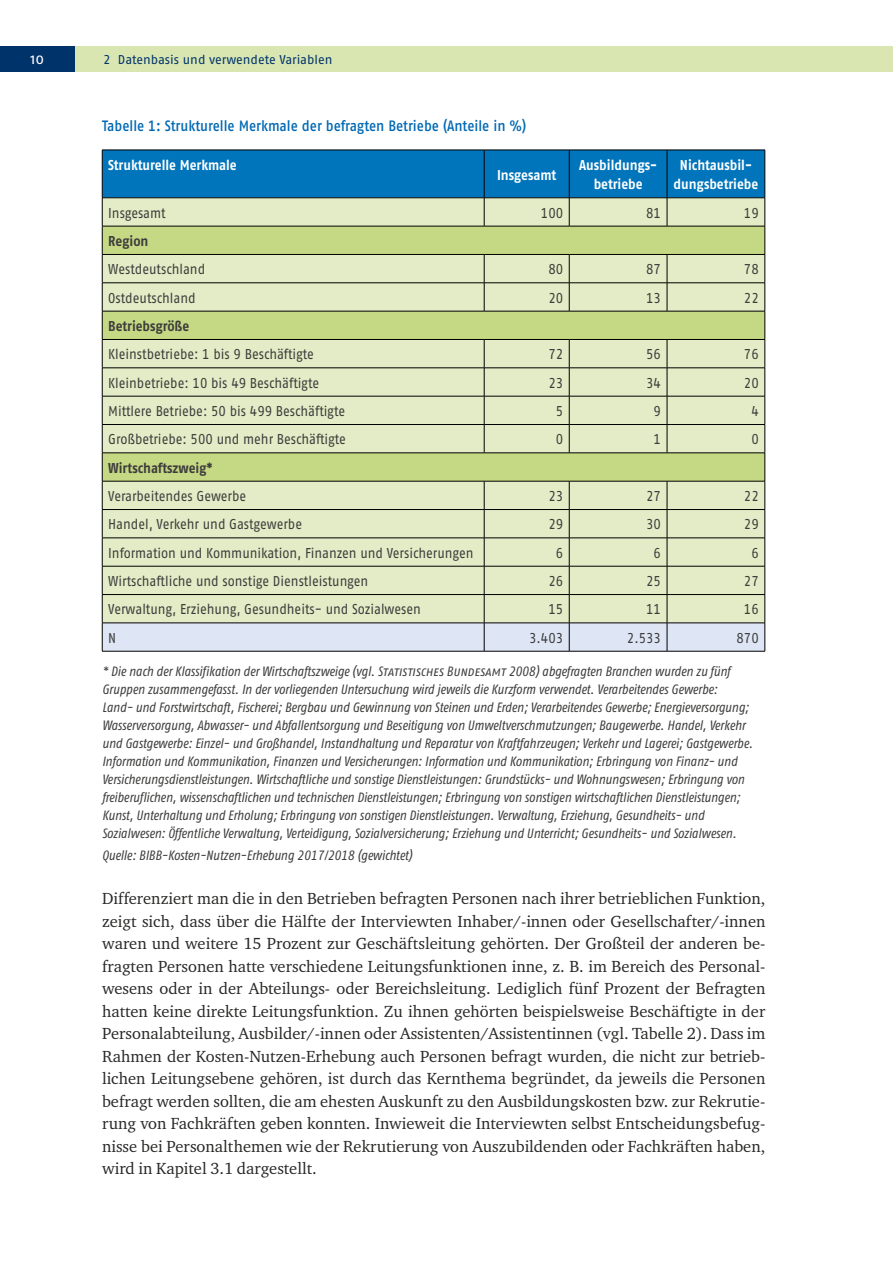
<style>
.page{position:relative;width:893px;height:1263px;background:#fff}
.page>*{position:absolute;margin:0;border:0;box-sizing:border-box;transform-origin:0 0}
.flowing_text_basic{font:16.5px/22.5px "Charter ITC Pro";color:#282827;text-align:justify}
.t1{font:500 15px "Fago Pro";letter-spacing:-.005em;color:#0069b4;scale:.9 1}
.t2{font:15px "Fago Pro";color:#fff}
.Tabellen_table_basic{font:14.25px "Fago Pro";color:#3c3c3b;scale:.9 1}
.Tabellen_table_bold{font:700 14.25px/19.5px "Fago Pro";letter-spacing:-.005em;color:#fff;text-align:center;scale:.9 1}
.Tabellen_table_basic-2{font:700 14.25px "Fago Pro";letter-spacing:-.005em;color:#3c3c3b;scale:.9 1}
.Headlines_source{font:italic condensed 13.5px/18px "Fago Pro";letter-spacing:-.01em;color:#3c3c3b}
.t3{font:12.75px "Fago Pro";letter-spacing:-.005em;color:#00336a}
</style>
<div class="page">
<div style="left:46px;top:46px;width:847px;height:26px;background:#d9e6b1"></div>
<div style="left:0;top:46px;width:74px;height:26px;background:#00336a"></div>
<svg style="left:102px;top:150px;width:664px;height:501px;background:#afc1a5"></svg>
<hr style="left:102px;top:651px;width:382px;height:1px;background:#000">
<hr style="left:484px;top:651px;width:85px;height:1px;background:#000">
<hr style="left:569px;top:651px;width:98px;height:1px;background:#000">
<hr style="left:667px;top:651px;width:98px;height:1px;background:#000">
<p class="t2" style="left:30px;top:50px;width:15px">10</p>
<p class="t3" style="left:103px;top:52px;width:231px">2 Datenbasis und verwendete Variablen</p>
<p class="t1" style="left:102px;top:117px;width:473px">Tabelle 1: Strukturelle Merkmale der befragten Betriebe (Anteile in %)</p>
<p class="Tabellen_table_bold" style="left:108px;top:155px;width:144px">Strukturelle Merkmale</p>
<p class="Tabellen_table_bold" style="left:497px;top:165px;width:67px">Insgesamt</p>
<p class="Tabellen_table_bold" style="left:579px;top:155px;width:88px">Ausbildungs&shy;betriebe</p>
<p class="Tabellen_table_bold" style="left:674px;top:155px;width:96px">Nichtausbil&shy;dungsbetriebe</p>
<p class="Tabellen_table_basic" style="left:108px;top:204px;width:65px">Insgesamt</p>
<p class="Tabellen_table_basic" style="left:541px;top:204px;width:26px">100</p>
<p class="Tabellen_table_basic" style="left:646px;top:204px;width:18px">81</p>
<p class="Tabellen_table_basic" style="left:744px;top:204px;width:18px">19</p>
<p class="Tabellen_table_basic-2" style="left:108px;top:232px;width:46px">Region</p>
<p class="Tabellen_table_basic" style="left:108px;top:261px;width:109px">Westdeutschland</p>
<p class="Tabellen_table_basic" style="left:548px;top:261px;width:18px">80</p>
<p class="Tabellen_table_basic" style="left:646px;top:261px;width:18px">87</p>
<p class="Tabellen_table_basic" style="left:744px;top:261px;width:18px">78</p>
<p class="Tabellen_table_basic" style="left:108px;top:289px;width:99px">Ostdeutschland</p>
<p class="Tabellen_table_basic" style="left:548px;top:289px;width:18px">20</p>
<p class="Tabellen_table_basic" style="left:646px;top:289px;width:18px">13</p>
<p class="Tabellen_table_basic" style="left:744px;top:289px;width:18px">22</p>
<p class="Tabellen_table_basic-2" style="left:108px;top:317px;width:92px">Betriebsgröße</p>
<p class="Tabellen_table_basic" style="left:108px;top:346px;width:230px">Kleinstbetriebe: 1 bis 9 Beschäftigte</p>
<p class="Tabellen_table_basic" style="left:548px;top:346px;width:18px">72</p>
<p class="Tabellen_table_basic" style="left:646px;top:346px;width:18px">56</p>
<p class="Tabellen_table_basic" style="left:744px;top:346px;width:18px">76</p>
<p class="Tabellen_table_basic" style="left:108px;top:374px;width:236px">Kleinbetriebe: 10 bis 49 Beschäftigte</p>
<p class="Tabellen_table_basic" style="left:548px;top:374px;width:18px">23</p>
<p class="Tabellen_table_basic" style="left:646px;top:374px;width:18px">34</p>
<p class="Tabellen_table_basic" style="left:744px;top:374px;width:18px">20</p>
<p class="Tabellen_table_basic" style="left:108px;top:402px;width:265px">Mittlere Betriebe: 50 bis 499 Beschäftigte</p>
<p class="Tabellen_table_basic" style="left:556px;top:402px;width:10px">5</p>
<p class="Tabellen_table_basic" style="left:654px;top:402px;width:10px">9</p>
<p class="Tabellen_table_basic" style="left:751px;top:402px;width:10px">4</p>
<p class="Tabellen_table_basic" style="left:108px;top:431px;width:266px">Großbetriebe: 500 und mehr Beschäftigte</p>
<p class="Tabellen_table_basic" style="left:556px;top:431px;width:10px">0</p>
<p class="Tabellen_table_basic" style="left:654px;top:431px;width:10px">1</p>
<p class="Tabellen_table_basic" style="left:751px;top:431px;width:10px">0</p>
<p class="Tabellen_table_basic-2" style="left:108px;top:459px;width:118px">Wirtschaftszweig*</p>
<p class="Tabellen_table_basic" style="left:108px;top:487px;width:155px">Verarbeitendes Gewerbe</p>
<p class="Tabellen_table_basic" style="left:548px;top:487px;width:18px">23</p>
<p class="Tabellen_table_basic" style="left:646px;top:487px;width:18px">27</p>
<p class="Tabellen_table_basic" style="left:744px;top:487px;width:18px">22</p>
<p class="Tabellen_table_basic" style="left:108px;top:516px;width:217px">Handel, Verkehr und Gastgewerbe</p>
<p class="Tabellen_table_basic" style="left:548px;top:516px;width:18px">29</p>
<p class="Tabellen_table_basic" style="left:646px;top:516px;width:18px">30</p>
<p class="Tabellen_table_basic" style="left:744px;top:516px;width:18px">29</p>
<p class="Tabellen_table_basic" style="left:108px;top:544px;width:407px">Information und Kommunikation, Finanzen und Versicherungen</p>
<p class="Tabellen_table_basic" style="left:556px;top:544px;width:10px">6</p>
<p class="Tabellen_table_basic" style="left:654px;top:544px;width:10px">6</p>
<p class="Tabellen_table_basic" style="left:751px;top:544px;width:10px">6</p>
<p class="Tabellen_table_basic" style="left:108px;top:572px;width:291px">Wirtschaftliche und sonstige Dienstleistungen</p>
<p class="Tabellen_table_basic" style="left:548px;top:572px;width:18px">26</p>
<p class="Tabellen_table_basic" style="left:646px;top:572px;width:18px">25</p>
<p class="Tabellen_table_basic" style="left:744px;top:572px;width:18px">27</p>
<p class="Tabellen_table_basic" style="left:108px;top:601px;width:349px">Verwaltung, Erziehung, Gesundheits- und Sozialwesen</p>
<p class="Tabellen_table_basic" style="left:548px;top:601px;width:18px">15</p>
<p class="Tabellen_table_basic" style="left:646px;top:601px;width:18px">11</p>
<p class="Tabellen_table_basic" style="left:744px;top:601px;width:18px">16</p>
<p class="Tabellen_table_basic" style="left:108px;top:629px;width:10px">N</p>
<p class="Tabellen_table_basic" style="left:529px;top:629px;width:39px">3.403</p>
<p class="Tabellen_table_basic" style="left:627px;top:629px;width:39px">2.533</p>
<p class="Tabellen_table_basic" style="left:736px;top:629px;width:26px">870</p>
<p class="Headlines_source" style="left:102px;top:662px;width:652px">* Die nach der Klassifikation der Wirtschaftszweige (vgl. Statistisches Bundesamt 2008) abgefragten Branchen wurden zu fünf Gruppen zusammengefasst. In der vorliegenden Untersuchung wird jeweils die Kurzform verwendet. Verarbeitendes Gewerbe:<br>Land- und Forstwirtschaft, Fischerei; Bergbau und Gewinnung von Steinen und Erden; Verarbeitendes Gewerbe; Energieversorgung; Wasserversorgung, Abwasser- und Abfallentsorgung und Beseitigung von Umweltverschmutzungen; Baugewerbe. Handel, Verkehr und Gastgewerbe: Einzel- und Großhandel, Instandhaltung und Reparatur von Kraftfahrzeugen; Verkehr und Lagerei; Gastgewerbe.<br>Information und Kommunikation, Finanzen und Versicherungen: Information und Kommunikation; Erbringung von Finanz- und Versicherungsdienstleistungen. Wirtschaftliche und sonstige Dienstleistungen: Grundstücks- und Wohnungswesen; Erbringung von freiberuflichen, wissenschaftlichen und technischen Dienstleistungen; Erbringung von sonstigen wirtschaftlichen Dienstleistungen; Kunst, Unterhaltung und Erholung; Erbringung von sonstigen Dienstleistungen. Verwaltung, Erziehung, Gesundheits- und Sozialwesen: Öffentliche Verwaltung, Verteidigung, Sozialversicherung; Erziehung und Unterricht; Gesundheits- und Sozialwesen.</p>
<p class="Headlines_source" style="left:102px;top:847px;width:311px">Quelle: BIBB-Kosten-Nutzen-Erhebung 2017/2018 (gewichtet)</p>
<p class="flowing_text_basic" style="left:102px;top:887px;width:665px">Differenziert man die in den Betrieben befragten Personen nach ihrer betrieblichen Funktion, zeigt sich, dass über die Hälfte der Interviewten Inhaber/-innen oder Gesellschafter/-innen waren und weitere 15 Prozent zur Geschäftsleitung gehörten. Der Großteil der anderen be&shy;fragten Personen hatte verschiedene Leitungsfunktionen inne, z. B. im Bereich des Personal&shy;wesens oder in der Abteilungs- oder Bereichsleitung. Lediglich fünf Prozent der Befragten hatten keine direkte Leitungsfunktion. Zu ihnen gehörten beispielsweise Beschäftigte in der Personalabteilung, Ausbilder/-innen oder Assistenten/Assistentinnen (vgl. Tabelle 2). Dass im Rahmen der Kosten-Nutzen-Erhebung auch Personen befragt wurden, die nicht zur betrieb&shy;lichen Leitungsebene gehören, ist durch das Kernthema begründet, da jeweils die Personen befragt werden sollten, die am ehesten Auskunft zu den Ausbildungskosten bzw. zur Rekrutie&shy;rung von Fachkräften geben konnten. Inwieweit die Interviewten selbst Entscheidungsbefug&shy;nisse bei Personalthemen wie der Rekrutierung von Auszubildenden oder Fachkräften haben, wird in Kapitel 3.1 dargestellt.</p>
</div>
